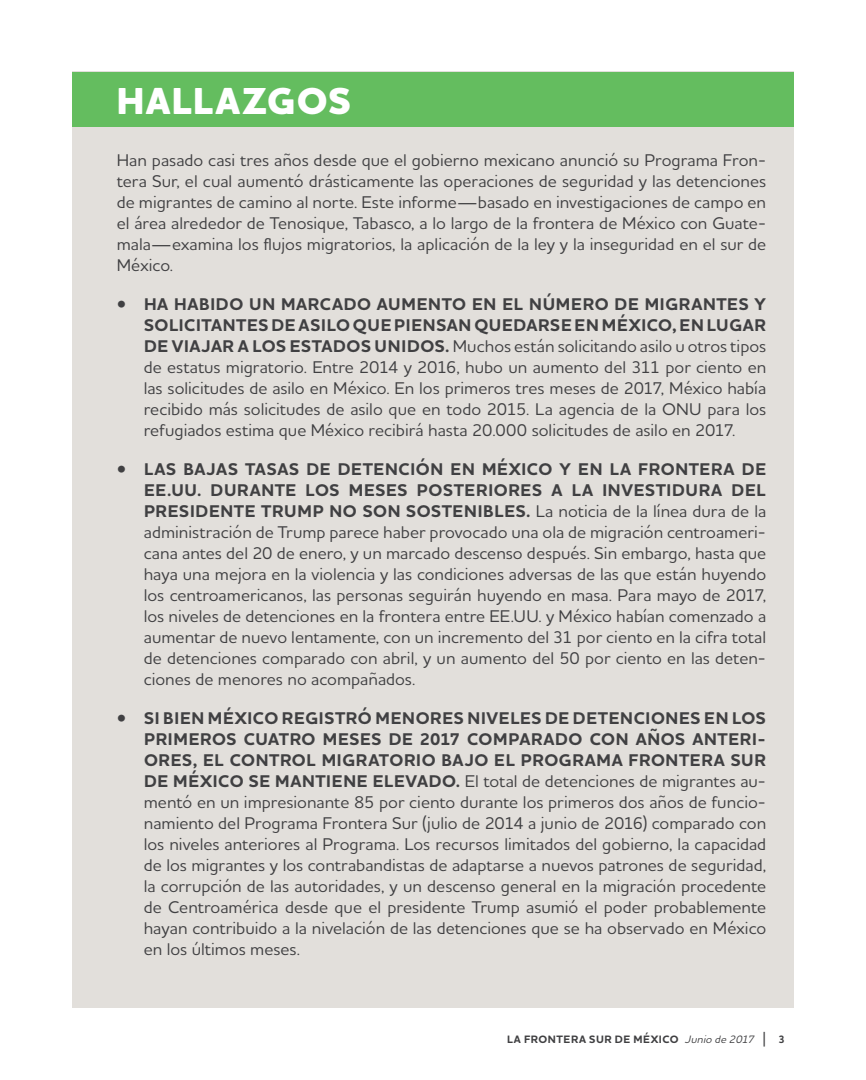
<style>
.page{position:relative;width:866px;height:1080px;background:#fff}
.page>*{position:absolute;margin:0;border:0;box-sizing:border-box;transform-origin:0 0}
.t1{font:800 38.25px "Houschka Alt Pro";letter-spacing:.025em;color:#fff}
.t2{font:500 17.25px/21px "Houschka Alt Pro";color:#404042;text-align:justify}
.t3{font:700 10.95px "Houschka Alt Pro";letter-spacing:.05em;color:#404042}
.s1{font-weight:700}
.s2{font-weight:500;font-style:italic}
.s3{font-weight:500;font-size:16.35px}
</style>
<div class="page">
<div style="left:72px;top:72px;width:721px;height:936px;background:#e2dfdb"></div>
<div style="left:72px;top:72px;width:721px;height:55px;background:#64bd5f"></div>
<h1 class="t1" style="left:116px;top:77px;width:236px">HALLAZGOS</h1>
<p class="t2" style="left:117px;top:149px;width:651px">Han pasado casi tres años desde que el gobierno mexicano anunció su Programa Fron&shy;tera Sur, el cual aumentó drásticamente las operaciones de seguridad y las detenciones de migrantes de camino al norte. Este informe—basado en investigaciones de campo en el área alrededor de Tenosique, Tabasco, a lo largo de la frontera de México con Guate&shy;mala—examina los flujos migratorios, la aplicación de la ley y la inseguridad en el sur de México.</p>
<p class="t2" style="left:144px;top:293px;width:623px;text-indent:-27px">• <span class="s1">HA HABIDO UN MARCADO AUMENTO EN EL NÚMERO DE MIGRANTES Y SOLICITANTES DE ASILO QUE PIENSAN QUEDARSE EN MÉXICO, EN LUGAR DE VIAJAR A LOS ESTADOS UNIDOS.</span> Muchos están solicitando asilo u otros tipos de estatus migratorio. Entre 2014 y 2016, hubo un aumento del 311 por ciento en las solicitudes de asilo en México. En los primeros tres meses de 2017, México había recibido más solicitudes de asilo que en todo 2015. La agencia de la ONU para los refugiados estima que México recibirá hasta 20.000 solicitudes de asilo en 2017.</p>
<p class="t2" style="left:144px;top:458px;width:624px;text-indent:-27px">• <span class="s1">LAS BAJAS TASAS DE DETENCIÓN EN MÉXICO Y EN LA FRONTERA DE EE.UU. DURANTE LOS MESES POSTERIORES A LA INVESTIDURA DEL PRESIDENTE TRUMP NO SON SOSTENIBLES.</span> La noticia de la línea dura de la administración de Trump parece haber provocado una ola de migración centroameri&shy;cana antes del 20 de enero, y un marcado descenso después. Sin embargo, hasta que haya una mejora en la violencia y las condiciones adversas de las que están huyendo los centroamericanos, las personas seguirán huyendo en masa. Para mayo de 2017, los niveles de detenciones en la frontera entre EE.UU. y México habían comenzado a aumentar de nuevo lentamente, con un incremento del 31 por ciento en la cifra total de detenciones comparado con abril, y un aumento del 50 por ciento en las deten&shy;ciones de menores no acompañados.</p>
<p class="t2" style="left:144px;top:707px;width:623px;text-indent:-27px">• <span class="s1">SI BIEN MÉXICO REGISTRÓ MENORES NIVELES DE DETENCIONES EN LOS PRIMEROS CUATRO MESES DE 2017 COMPARADO CON AÑOS ANTERI-ORES, EL CONTROL MIGRATORIO BAJO EL PROGRAMA FRONTERA SUR DE MÉXICO SE MANTIENE ELEVADO.</span> El total de detenciones de migrantes au&shy;mentó en un impresionante 85 por ciento durante los primeros dos años de funcio&shy;namiento del Programa Frontera Sur (julio de 2014 a junio de 2016) comparado con los niveles anteriores al Programa. Los recursos limitados del gobierno, la capacidad de los migrantes y los contrabandistas de adaptarse a nuevos patrones de seguridad, la corrupción de las autoridades, y un descenso general en la migración procedente de Centroamérica desde que el presidente Trump asumió el poder probablemente hayan contribuido a la nivelación de las detenciones que se ha observado en México en los últimos meses.</p>
<p class="t3" style="left:507px;top:1033px;width:279px">LA FRONTERA SUR DE MÉXICO <span class="s2">Junio de 2017</span> <span class="s3">|</span> 3</p>
</div>
